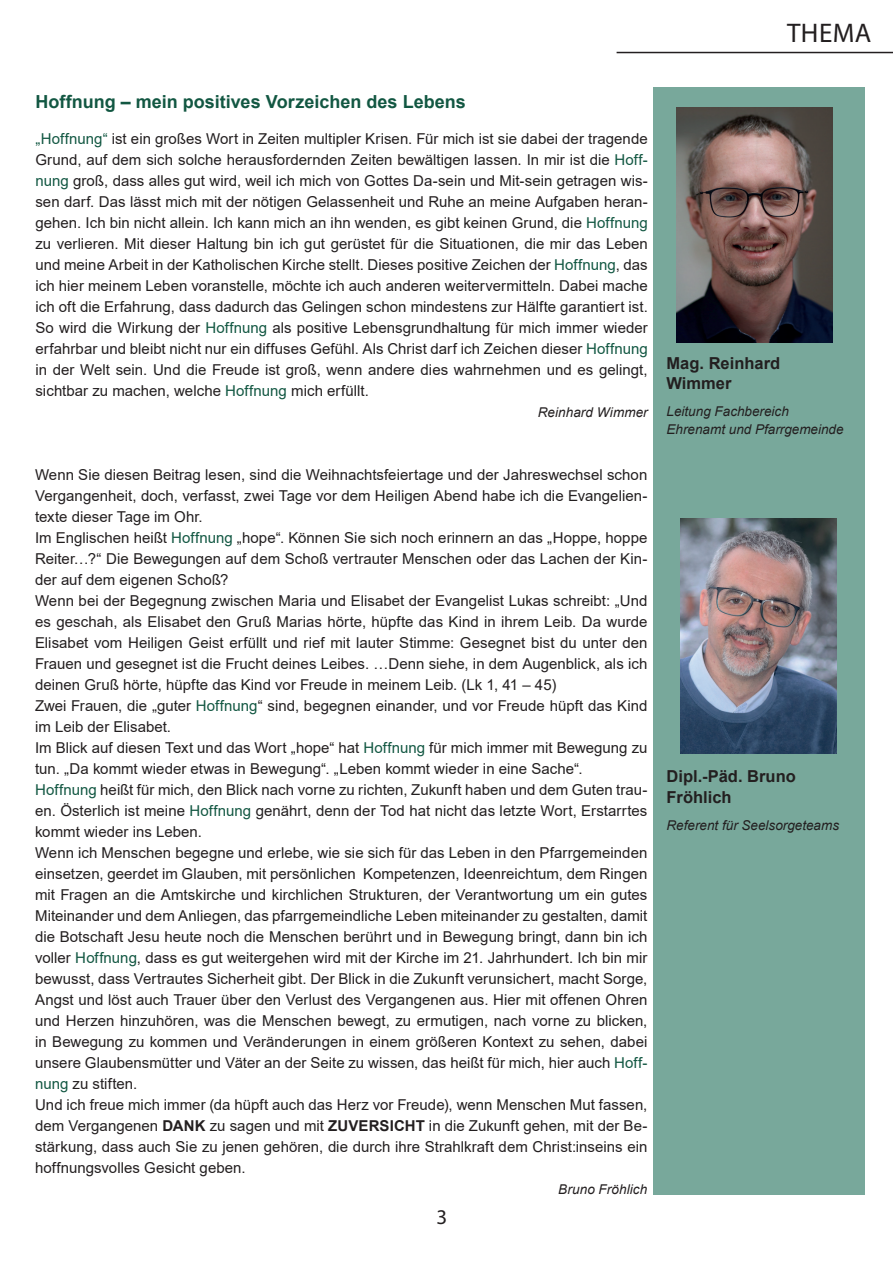
<style>
.page{position:relative;width:893px;height:1263px;background:#fff}
.page>*{position:absolute;margin:0;border:0;box-sizing:border-box;transform-origin:0 0}
.t1{font:27px "Myriad Pro";letter-spacing:.02em;color:#231f20}
.t2{font:21px "Myriad Pro";color:#231f20}
.t3{font:700 18px "Arial";color:#125742}
.t4{font:700 16.5px/19.8px "Arial";color:#231f20}
.t5{font:15px/21px "Arial";letter-spacing:.005em;color:#231f20}
.t6{font:italic 13.5px/18px "Arial";color:#231f20}
.s1{color:#125742}
.s2{font-weight:700}
</style>
<div class="page">
<hr style="left:617px;top:52px;width:276px;height:1px;background:#231f20">
<div style="left:653px;top:87px;width:211px;height:1107px;background:#78a89b"></div>
<img style="left:677px;top:107px;width:156px;height:236px">
<img style="left:680px;top:518px;width:157px;height:235px">
<h1 class="t1" style="left:787px;top:16px;width:86px">THEMA</h1>
<p class="t3" style="left:35px;top:89px;width:432px">Hoffnung – mein positives Vorzeichen des Lebens</p>
<p class="t5" style="left:35px;top:128px;width:614px;text-align:justify"><span class="s1">„Hoffnung“</span> ist ein großes Wort in Zeiten multipler Krisen. Für mich ist sie dabei der tragende Grund, auf dem sich solche herausfordernden Zeiten bewältigen lassen. In mir ist die <span class="s1">Hoff&shy;nung</span> groß, dass alles gut wird, weil ich mich von Gottes Da-sein und Mit-sein getragen wis&shy;sen darf. Das lässt mich mit der nötigen Gelassenheit und Ruhe an meine Aufgaben heran&shy;gehen. Ich bin nicht allein. Ich kann mich an ihn wenden, es gibt keinen Grund, die <span class="s1">Hoffnung </span>zu verlieren. Mit dieser Haltung bin ich gut gerüstet für die Situationen, die mir das Leben und meine Arbeit in der Katholischen Kirche stellt. Dieses positive Zeichen der <span class="s1">Hoffnung</span>, das ich hier meinem Leben voranstelle, möchte ich auch anderen weitervermitteln. Dabei mache ich oft die Erfahrung, dass dadurch das Gelingen schon mindestens zur Hälfte garantiert ist.<br>So wird die Wirkung der <span class="s1">Hoffnung</span> als positive Lebensgrundhaltung für mich immer wieder erfahrbar und bleibt nicht nur ein diffuses Gefühl. Als Christ darf ich Zeichen dieser <span class="s1">Hoffnung </span>in der Welt sein. Und die Freude ist groß, wenn andere dies wahrnehmen und es gelingt, sichtbar zu machen, welche <span class="s1">Hoffnung</span> mich erfüllt.</p>
<p class="t6" style="left:538px;top:403px;width:112px">Reinhard Wimmer</p>
<p class="t5" style="left:35px;top:464px;width:614px">Wenn Sie diesen Beitrag lesen, sind die Weihnachtsfeiertage und der Jahreswechsel schon Vergangenheit, doch, verfasst, zwei Tage vor dem Heiligen Abend habe ich die Evangelien&shy;texte dieser Tage im Ohr.<br>Im Englischen heißt <span class="s1">Hoffnung</span> „hope“. Können Sie sich noch erinnern an das „Hoppe, hoppe Reiter…?“ Die Bewegungen auf dem Schoß vertrauter Menschen oder das Lachen der Kin&shy;der auf dem eigenen Schoß?<br>Wenn bei der Begegnung zwischen Maria und Elisabet der Evangelist Lukas schreibt: „Und es geschah, als Elisabet den Gruß Marias hörte, hüpfte das Kind in ihrem Leib. Da wurde Elisabet vom Heiligen Geist erfüllt und rief mit lauter Stimme: Gesegnet bist du unter den Frauen und gesegnet ist die Frucht deines Leibes. …Denn siehe, in dem Augenblick, als ich deinen Gruß hörte, hüpfte das Kind vor Freude in meinem Leib. (Lk 1, 41 – 45)<br>Zwei Frauen, die „guter <span class="s1">Hoffnung</span>“ sind, begegnen einander, und vor Freude hüpft das Kind im Leib der Elisabet.<br>Im Blick auf diesen Text und das Wort „hope“ hat <span class="s1">Hoffnung</span> für mich immer mit Bewegung zu tun. „Da kommt wieder etwas in Bewegung“. „Leben kommt wieder in eine Sache“.<br><span class="s1">Hoffnung</span> heißt für mich, den Blick nach vorne zu richten, Zukunft haben und dem Guten trau&shy;en. Österlich ist meine <span class="s1">Hoffnung</span> genährt, denn der Tod hat nicht das letzte Wort, Erstarrtes kommt wieder ins Leben.<br>Wenn ich Menschen begegne und erlebe, wie sie sich für das Leben in den Pfarrgemeinden einsetzen, geerdet im Glauben, mit persönlichen Kompetenzen, Ideenreichtum, dem Ringen mit Fragen an die Amtskirche und kirchlichen Strukturen, der Verantwortung um ein gutes Miteinander und dem Anliegen, das pfarrgemeindliche Leben miteinander zu gestalten, damit die Botschaft Jesu heute noch die Menschen berührt und in Bewegung bringt, dann bin ich voller <span class="s1">Hoffnung</span>, dass es gut weitergehen wird mit der Kirche im 21. Jahrhundert. Ich bin mir bewusst, dass Vertrautes Sicherheit gibt. Der Blick in die Zukunft verunsichert, macht Sorge, Angst und löst auch Trauer über den Verlust des Vergangenen aus. Hier mit offenen Ohren und Herzen hinzuhören, was die Menschen bewegt, zu ermutigen, nach vorne zu blicken, in Bewegung zu kommen und Veränderungen in einem größeren Kontext zu sehen, dabei unsere Glaubensmütter und Väter an der Seite zu wissen, das heißt für mich, hier auch <span class="s1">Hoff&shy;nung</span> zu stiften.<br>Und ich freue mich immer (da hüpft auch das Herz vor Freude), wenn Menschen Mut fassen, dem Vergangenen <span class="s2">DANK</span> zu sagen und mit <span class="s2">ZUVERSICHT</span> in die Zukunft gehen, mit der Be&shy;stärkung, dass auch Sie zu jenen gehören, die durch ihre Strahlkraft dem Christ:inseins ein hoffnungsvolles Gesicht geben.</p>
<p class="t6" style="left:558px;top:1180px;width:91px">Bruno Fröhlich</p>
<h2 class="t2" style="left:437px;top:1204px;width:12px">3</h2>
<p class="t4" style="left:666px;top:354px;width:115px">Mag. Reinhard<br>Wimmer</p>
<p class="t6" style="left:666px;top:402px;width:179px">Leitung Fachbereich<br>Ehrenamt und Pfarrgemeinde</p>
<p class="t4" style="left:666px;top:765px;width:131px;line-height:21.6px">Dipl.-Päd. Bruno<br>Fröhlich</p>
<p class="t6" style="left:666px;top:816px;width:174px">Referent für Seelsorgeteams</p>
</div>
